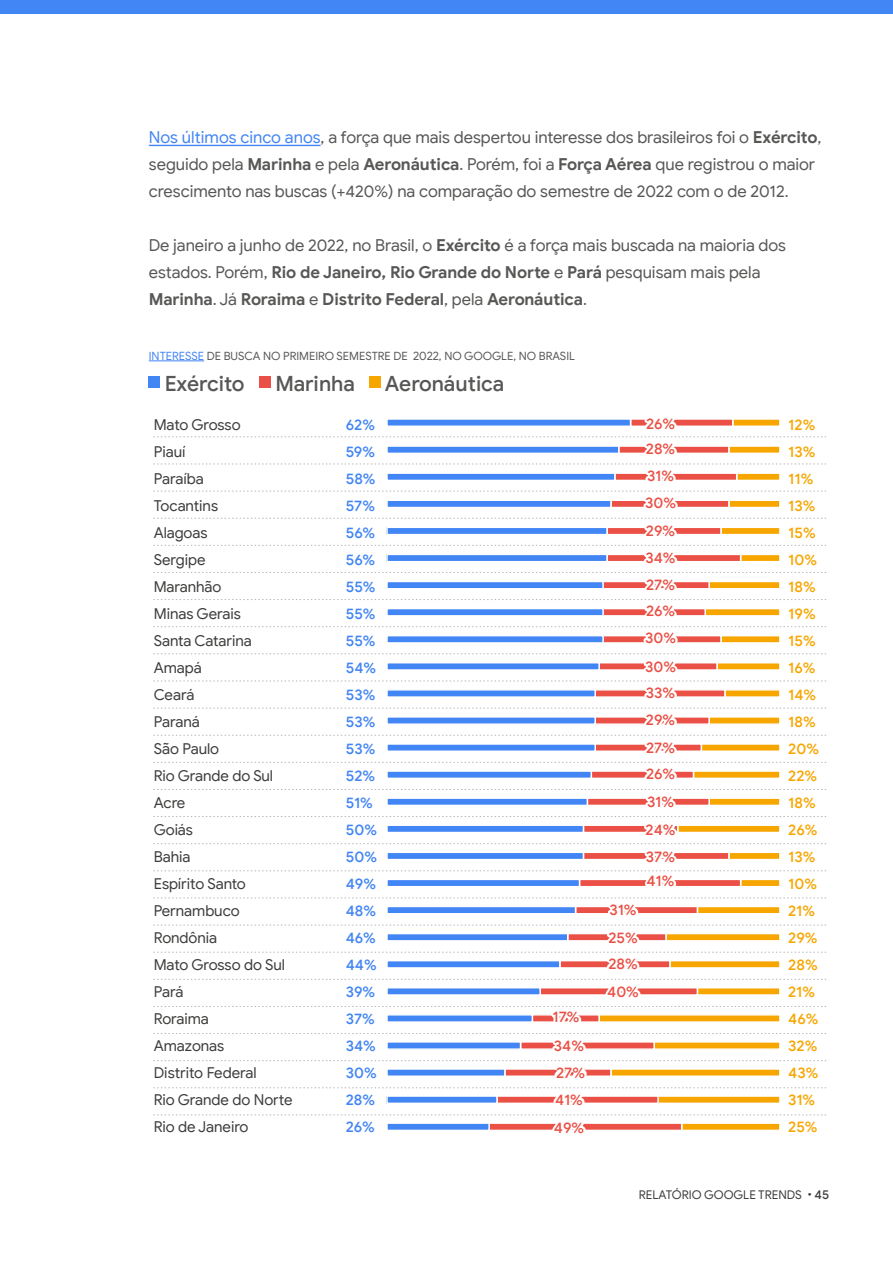
<style>
.page{position:relative;width:893px;height:1263px;background:#fff}
.page>*{position:absolute;margin:0;border:0;box-sizing:border-box;transform-origin:0 0}
.t1{font:500 21px "Google Sans";letter-spacing:-.005em;color:#575756}
.t2{font:16.5px/27px "Google Sans";letter-spacing:-.005em;color:#575756}
.t3{font:15px/27px "Google Sans";letter-spacing:-.005em;color:#3c3c3b}
.t4{font:500 15px/27px "Google Sans";color:#4285f4}
.t5{font:500 15px/27px "Google Sans";color:#f7a600}
.t6{font:500 15px/28.3px "Google Sans";color:#ea5045}
.t7{font:12px "Google Sans";color:#3c3c3b}
.t8{font:11.4px "Google Sans";color:#575756}
.s1{color:#4285f4}
.s2{font-weight:700}
.s3{font-weight:500}
</style>
<div class="page">
<div style="left:0;top:0;width:893px;height:14px;background:#4285f4"></div>
<hr style="left:149px;top:145px;width:172px;height:1px;background:#4285f4">
<hr style="left:149px;top:360px;width:55px;height:1px;background:#4285f4">
<div style="left:149px;top:377px;width:11px;height:11px;background:#4285f4"></div>
<div style="left:259px;top:377px;width:11px;height:11px;background:#ea5045"></div>
<div style="left:370px;top:377px;width:11px;height:11px;background:#f7a600"></div>
<svg style="left:154px;top:419px;width:672px;height:712px"></svg>
<p class="t2" style="left:149px;top:124px;width:674px"><span class="s1">Nos últimos cinco anos</span>, a força que mais despertou interesse dos brasileiros foi o <span class="s2">Exército</span>, seguido pela <span class="s2">Marinha</span> e pela <span class="s2">Aeronáutica</span>. Porém, foi a <span class="s2">Força Aérea</span> que registrou o maior crescimento nas buscas (+420%) na comparação do semestre de 2022 com o de 2012.</p>
<p class="t2" style="left:149px;top:232px;width:639px">De janeiro a junho de 2022, no Brasil, o <span class="s2">Exército</span> é a força mais buscada na maioria dos estados. Porém, <span class="s2">Rio de Janeiro, Rio Grande do Norte</span> e <span class="s2">Pará</span> pesquisam mais pela<br><span class="s2">Marinha</span>. Já <span class="s2">Roraima</span> e <span class="s2">Distrito Federal</span>, pela <span class="s2">Aeronáutica</span>.</p>
<p class="t8" style="left:149px;top:349px;width:428px"><span class="s1">INTERESSE</span> DE BUSCA NO PRIMEIRO SEMESTRE DE 2022, NO GOOGLE, NO BRASIL</p>
<p class="t1" style="left:165px;top:371px;width:81px">Exército</p>
<p class="t1" style="left:275px;top:371px;width:81px">Marinha</p>
<p class="t1" style="left:385px;top:371px;width:121px">Aeronáutica</p>
<p class="t3" style="left:154px;top:411px;width:140px">Mato Grosso<br>Piauí<br>Paraíba<br>Tocantins<br>Alagoas<br>Sergipe<br>Maranhão<br>Minas Gerais<br>Santa Catarina<br>Amapá<br>Ceará<br>Paraná<br>São Paulo<br>Rio Grande do Sul<br>Acre<br>Goiás<br>Bahia<br>Espírito Santo<br>Pernambuco<br>Rondônia<br>Mato Grosso do Sul<br>Pará<br>Roraima<br>Amazonas<br>Distrito Federal<br>Rio Grande do Norte<br>Rio de Janeiro</p>
<p class="t4" style="left:346px;top:411px;width:33px">62%<br>59%<br>58%<br>57%<br>56%<br>56%<br>55%<br>55%<br>55%<br>54%<br>53%<br>53%<br>53%<br>52%<br>51%<br>50%<br>50%<br>49%<br>48%<br>46%<br>44%<br>39%<br>37%<br>34%<br>30%<br>28%<br>26%</p>
<p class="t5" style="left:788px;top:411px;width:32px">12%<br>13%<br>11%<br>13%<br>15%<br>10%<br>18%<br>19%<br>15%<br>16%<br>14%<br>18%<br>20%<br>22%<br>18%<br>26%<br>13%<br>10%<br>21%<br>29%<br>28%<br>21%<br>46%<br>32%<br>43%<br>31%<br>25%</p>
<p class="t6" style="left:646px;top:411px;width:31px;line-height:25.3px">26%<br>28%</p>
<p class="t6" style="left:645px;top:462px;width:32px;line-height:26.8px">31%<br>30%</p>
<p class="t6" style="left:645px;top:518px;width:32px;line-height:26.8px;text-align:justify">29% 34% 27%</p>
<p class="t6" style="left:645px;top:597px;width:32px;line-height:26.8px">26%<br>30%</p>
<p class="t6" style="left:645px;top:654px;width:32px;line-height:25.3px">30%<br>33%</p>
<p class="t6" style="left:646px;top:705px;width:31px">29%<br>27%</p>
<p class="t6" style="left:646px;top:759px;width:31px;text-align:justify">26% 31% 24%</p>
<p class="t6" style="left:646px;top:845px;width:31px;line-height:23.9px">37%<br>41%</p>
<p class="t6" style="left:608px;top:895px;width:31px">31%<br>25%</p>
<p class="t6" style="left:607px;top:949px;width:33px">28%<br>40%</p>
<p class="t6" style="left:552px;top:1003px;width:33px">17%<br>34%</p>
<p class="t6" style="left:555px;top:1059px;width:31px;line-height:26.8px">27%<br>41%</p>
<p class="t6" style="left:554px;top:1113px;width:32px">49%</p>
<p class="t7" style="left:639px;top:1188px;width:192px">RELATÓRIO GOOGLE TRENDS • <span class="s3">45</span></p>
</div>
